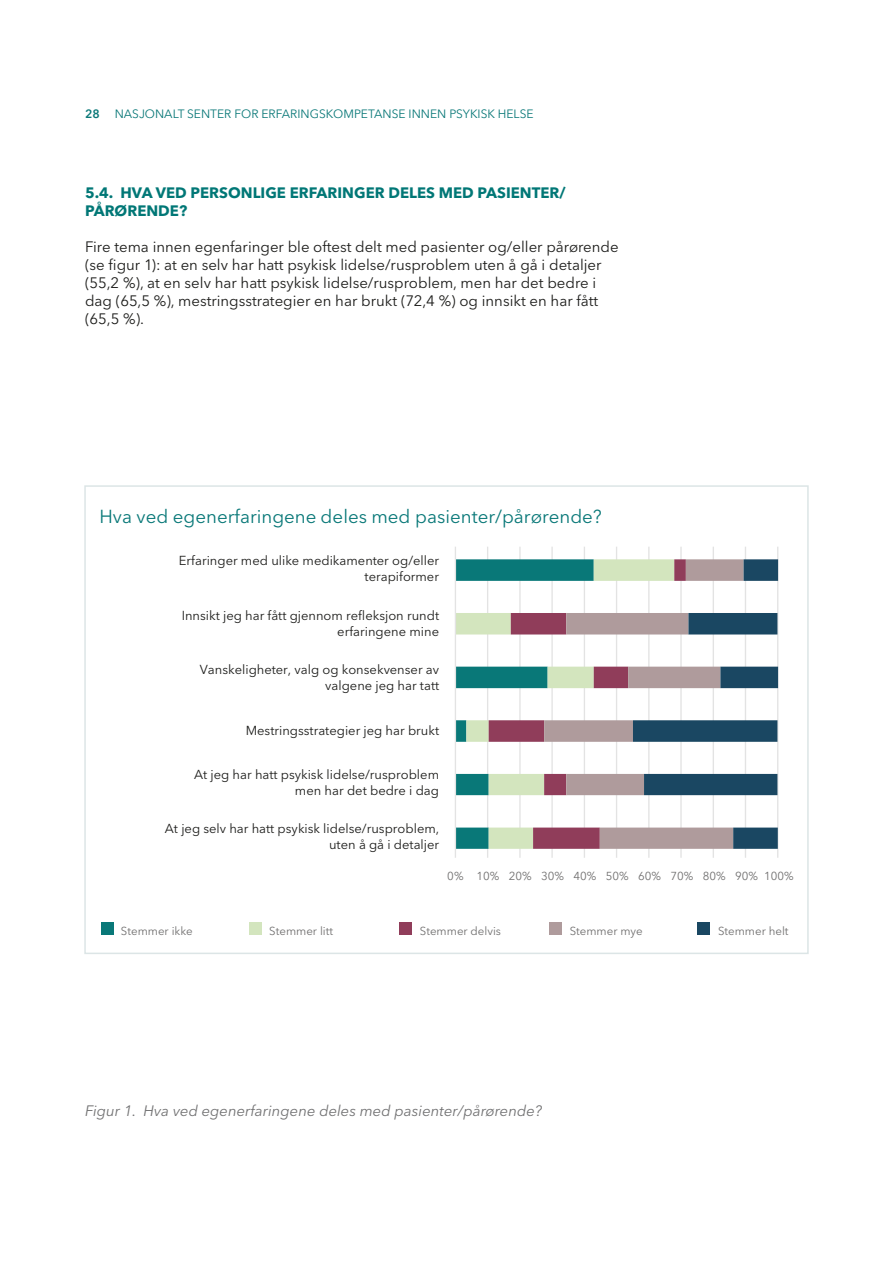
<style>
.page{position:relative;width:893px;height:1263px;background:#fff}
.page>*{position:absolute;margin:0;border:0;box-sizing:border-box;transform-origin:0 0}
.t1{font:18.75px "Avenir Next LT Pro";color:#097878}
.Brødtekst{font:15px/18px "Avenir Next LT Pro";color:#1d1d1b}
.t2{font:700 15px/18px "Avenir Next LT Pro";color:#017776}
.t3{font:italic 15px "Avenir Next LT Pro";color:#717172}
.t4{font:12.9px/15.9px "Avenir Next LT Pro";color:#1d1d1b;text-align:right}
.t5{font:12px "Avenir Next LT Pro";color:#0a7878}
.t6{font:11.55px "Avenir Next LT Pro";color:#706f6f}
.s1{font-weight:600}
</style>
<div class="page">
<div style="left:84px;top:485px;width:725px;height:469px;border:2px solid #dce5e6"></div>
<hr style="left:487px;top:547px;width:1px;height:311px;background:#e3e3e3">
<hr style="left:519px;top:547px;width:2px;height:311px;background:#e3e3e3">
<hr style="left:551px;top:547px;width:2px;height:311px;background:#e3e3e3">
<hr style="left:584px;top:547px;width:1px;height:311px;background:#e3e3e3">
<hr style="left:616px;top:547px;width:1px;height:311px;background:#e3e3e3">
<hr style="left:648px;top:547px;width:1px;height:311px;background:#e3e3e3">
<hr style="left:680px;top:547px;width:2px;height:311px;background:#e3e3e3">
<hr style="left:713px;top:547px;width:1px;height:311px;background:#e3e3e3">
<hr style="left:745px;top:547px;width:1px;height:311px;background:#e3e3e3">
<hr style="left:777px;top:547px;width:1px;height:311px;background:#e3e3e3">
<svg style="left:456px;top:559px;width:33px;height:290px"></svg>
<svg style="left:489px;top:559px;width:55px;height:290px"></svg>
<svg style="left:544px;top:559px;width:89px;height:290px"></svg>
<svg style="left:633px;top:559px;width:145px;height:290px"></svg>
<hr style="left:455px;top:547px;width:1px;height:311px;background:#e3e3e3">
<div style="left:102px;top:922px;width:12px;height:13px;background:#097878"></div>
<div style="left:249px;top:922px;width:12px;height:13px;background:#d3e5be"></div>
<div style="left:399px;top:922px;width:13px;height:13px;background:#903d5a"></div>
<div style="left:550px;top:922px;width:12px;height:13px;background:#af9b9c"></div>
<div style="left:697px;top:922px;width:12px;height:13px;background:#1a4762"></div>
<p class="t5" style="left:85px;top:106px;width:450px"><span class="s1">28</span> NASJONALT SENTER FOR ERFARINGSKOMPETANSE INNEN PSYKISK HELSE</p>
<p class="t2" style="left:85px;top:184px;width:482px">5.4. HVA VED PERSONLIGE ERFARINGER DELES MED PASIENTER/<br>PÅRØRENDE?</p>
<p class="Brødtekst" style="left:85px;top:238px;width:535px">Fire tema innen egenfaringer ble oftest delt med pasienter og/eller pårørende (se figur 1): at en selv har hatt psykisk lidelse/rusproblem uten å gå i detaljer (55,2 %), at en selv har hatt psykisk lidelse/rusproblem, men har det bedre i dag (65,5 %), mestringsstrategier en har brukt (72,4 %) og innsikt en har fått (65,5 %).</p>
<p class="t1" style="left:100px;top:505px;width:504px">Hva ved egenerfaringene deles med pasienter/pårørende?</p>
<p class="t4" style="left:179px;top:553px;width:262px">Erfaringer med ulike medikamenter og/eller terapiformer</p>
<p class="t4" style="left:182px;top:607px;width:259px">Innsikt jeg har fått gjennom refleksjon rundt erfaringene mine</p>
<p class="t4" style="left:200px;top:661px;width:241px">Vanskeligheter, valg og konsekvenser av valgene jeg har tatt</p>
<p class="t4" style="left:246px;top:722px;width:195px">Mestringsstrategier jeg har brukt</p>
<p class="t4" style="left:194px;top:767px;width:246px">At jeg har hatt psykisk lidelse/rusproblem men har det bedre i dag</p>
<p class="t4" style="left:165px;top:820px;width:276px">At jeg selv har hatt psykisk lidelse/rusproblem, uten å gå i detaljer</p>
<p class="t6" style="left:447px;top:869px;width:312px">0% 10% 20% 30% 40% 50% 60% 70% 80% 90%</p>
<p class="t6" style="left:764px;top:869px;width:27px;rotate:-1deg">100%</p>
<p class="t6" style="left:121px;top:924px;width:73px">Stemmer ikke</p>
<p class="t6" style="left:269px;top:924px;width:65px">Stemmer litt</p>
<p class="t6" style="left:420px;top:924px;width:83px">Stemmer delvis</p>
<p class="t6" style="left:570px;top:924px;width:75px">Stemmer mye</p>
<p class="t6" style="left:718px;top:924px;width:72px">Stemmer helt</p>
<p class="t3" style="left:85px;top:1102px;width:458px">Figur 1. Hva ved egenerfaringene deles med pasienter/pårørende?</p>
</div>
